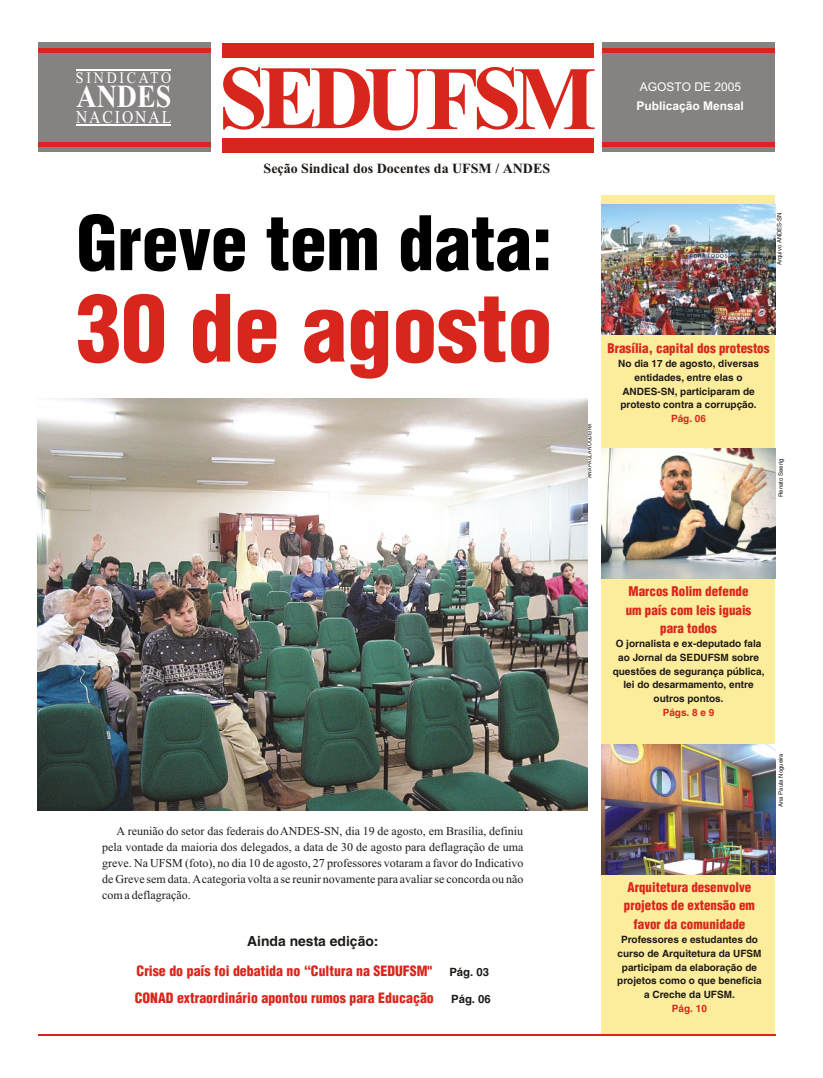
<style>
.page{position:relative;width:823px;height:1078px;background:#fff}
.page>*{position:absolute;margin:0;border:0;box-sizing:border-box;transform-origin:0 0}
.t1{font:900 90.3px "Switzerland Cond";color:#d9261c}
.t2{font:700 90.3px "Times New Roman";letter-spacing:-.09em;color:#d9261c}
.t3{font:900 73.2px "Switzerland Cond";color:#000}
.t4{font:700 32.1px "Times New Roman";color:#fff;scale:.87 1}
.t5{font:18px "Times New Roman";letter-spacing:.125em;color:#fff;scale:.87 1}
.t6{font:16px "Times New Roman";letter-spacing:.2em;color:#fff;scale:.87 1}
.t7{font:700 14px "Times New Roman";color:#1f1a17}
.t8{font:900 13.9px/27.3px "Switzerland Cond";color:#d9261c}
.t9{font:700 13.9px "Switzerland";color:#1f1a17}
.t10{font:900 13px/18.3px "Switzerland Cond";color:#d9261c;text-align:center}
.t11{font:12px/15.9px "Times New Roman";color:#1f1a17;text-align:justify}
.t12{font:700 12px "Arial";color:#fff}
.t13{font:12px "Arial";color:#fff}
.t14{font:700 11.3px "Switzerland";color:#1f1a17}
.t15{font:700 10px/13.7px "Switzerland";color:#1f1a17;text-align:center}
.t16{font:700 10px "Switzerland";color:#d9261c}
.t17{font:6px "Switzerland";color:#1f1a17}
.t18{font:6px "Arial Narrow";color:#1f1a17}
</style>
<div class="page">
<div style="left:601px;top:195px;width:174px;height:841px;background:#fced9c"></div>
<div style="left:38px;top:43px;width:173px;height:109px;background:#858282"></div>
<div style="left:602px;top:43px;width:173px;height:109px;background:#858282"></div>
<div style="left:222px;top:43px;width:372px;height:14px;background:#d9261c"></div>
<div style="left:222px;top:138px;width:372px;height:15px;background:#d9261c"></div>
<div style="left:38px;top:48px;width:173px;height:99px;background:#d9261c"></div>
<div style="left:602px;top:48px;width:173px;height:99px;background:#d9261c"></div>
<div style="left:38px;top:53px;width:173px;height:89px;background:#858282"></div>
<div style="left:602px;top:53px;width:173px;height:89px;background:#858282"></div>
<hr style="left:76px;top:125px;width:95px;height:1px;background:#fff">
<hr style="left:76px;top:69px;width:95px;height:2px;background:#fff">
<hr style="left:38px;top:1034px;width:737px;height:2px;background:#d9261c">
<img style="left:601px;top:448px;width:174px;height:131px">
<img style="left:601px;top:745px;width:174px;height:130px">
<img style="left:38px;top:398px;width:550px;height:413px">
<img style="left:601px;top:205px;width:174px;height:130px">
<h3 class="t6" style="left:76px;top:72px;width:111px">SINDICATO</h3>
<h3 class="t4" style="left:77px;top:86px;width:110px">ANDES</h3>
<h3 class="t5" style="left:76px;top:110px;width:111px">NACIONAL</h3>
<h1 class="t2" style="left:219px;top:67px;width:379px">SEDUFSM</h1>
<h3 class="t7" style="left:264px;top:163px;width:288px">Seção Sindical dos Docentes da UFSM / ANDES</h3>
<p class="t13" style="left:640px;top:83px;width:103px">AGOSTO DE 2005</p>
<p class="t12" style="left:637px;top:102px;width:109px">Publicação Mensal</p>
<h2 class="t3" style="left:77px;top:214px;width:477px">Greve tem data:</h2>
<h1 class="t1" style="left:76px;top:292px;width:478px">30 de agosto</h1>
<p class="t17" style="left:777px;top:265px;width:55px;rotate:-90deg">Arquivo ANDES-SN</p>
<p class="t18" style="left:587px;top:478px;width:56px;rotate:-90deg">ANA PAULA NOGUEIRA</p>
<h3 class="t10" style="left:608px;top:340px;width:163px">Brasília, capital dos protestos</h3>
<p class="t15" style="left:618px;top:358px;width:142px">No dia 17 de agosto, diversas entidades, entre elas o<br>ANDES-SN, participaram de protesto contra a corrupção.</p>
<p class="t16" style="left:671px;top:415px;width:37px">Pág. 06</p>
<p class="t17" style="left:779px;top:497px;width:40px;rotate:-90deg">Renato Seerig</p>
<p class="t11" style="left:102px;top:825px;width:423px;text-indent:14px">A reunião do setor das federais do ANDES-SN, dia 19 de agosto, em Brasília, definiu pela vontade da maioria dos delegados, a data de 30 de agosto para deflagração de uma greve. Na UFSM (foto), no dia 10 de agosto, 27 professores votaram a favor do Indicativo de Greve sem data. A categoria volta a se reunir novamente para avaliar se concorda ou não com a deflagração.</p>
<h3 class="t9" style="left:247px;top:936px;width:133px">Ainda nesta edição:</h3>
<h3 class="t8" style="left:135px;top:958px;width:301px">Crise do país foi debatida no “Cultura na SEDUFSM"<br>CONAD extraordinário apontou rumos para Educação</h3>
<p class="t14" style="left:449px;top:968px;width:41px">Pág. 03</p>
<p class="t14" style="left:451px;top:995px;width:41px">Pág. 06</p>
<h3 class="t10" style="left:626px;top:583px;width:127px">Marcos Rolim defende um país com leis iguais para todos</h3>
<p class="t15" style="left:613px;top:638px;width:153px">O jornalista e ex-deputado fala ao Jornal da SEDUFSM sobre questões de segurança pública, lei do desarmamento, entre outros pontos.</p>
<p class="t16" style="left:663px;top:708px;width:53px">Págs. 8 e 9</p>
<p class="t17" style="left:779px;top:807px;width:55px;rotate:-90deg">Ana Paula Nogueira</p>
<h3 class="t10" style="left:624px;top:879px;width:133px">Arquitetura desenvolve projetos de extensão em favor da comunidade</h3>
<p class="t15" style="left:617px;top:934px;width:146px">Professores e estudantes do curso de Arquitetura da UFSM participam da elaboração de projetos como o que beneficia a Creche da UFSM.</p>
<p class="t16" style="left:672px;top:1004px;width:37px">Pág. 10</p>
</div>
